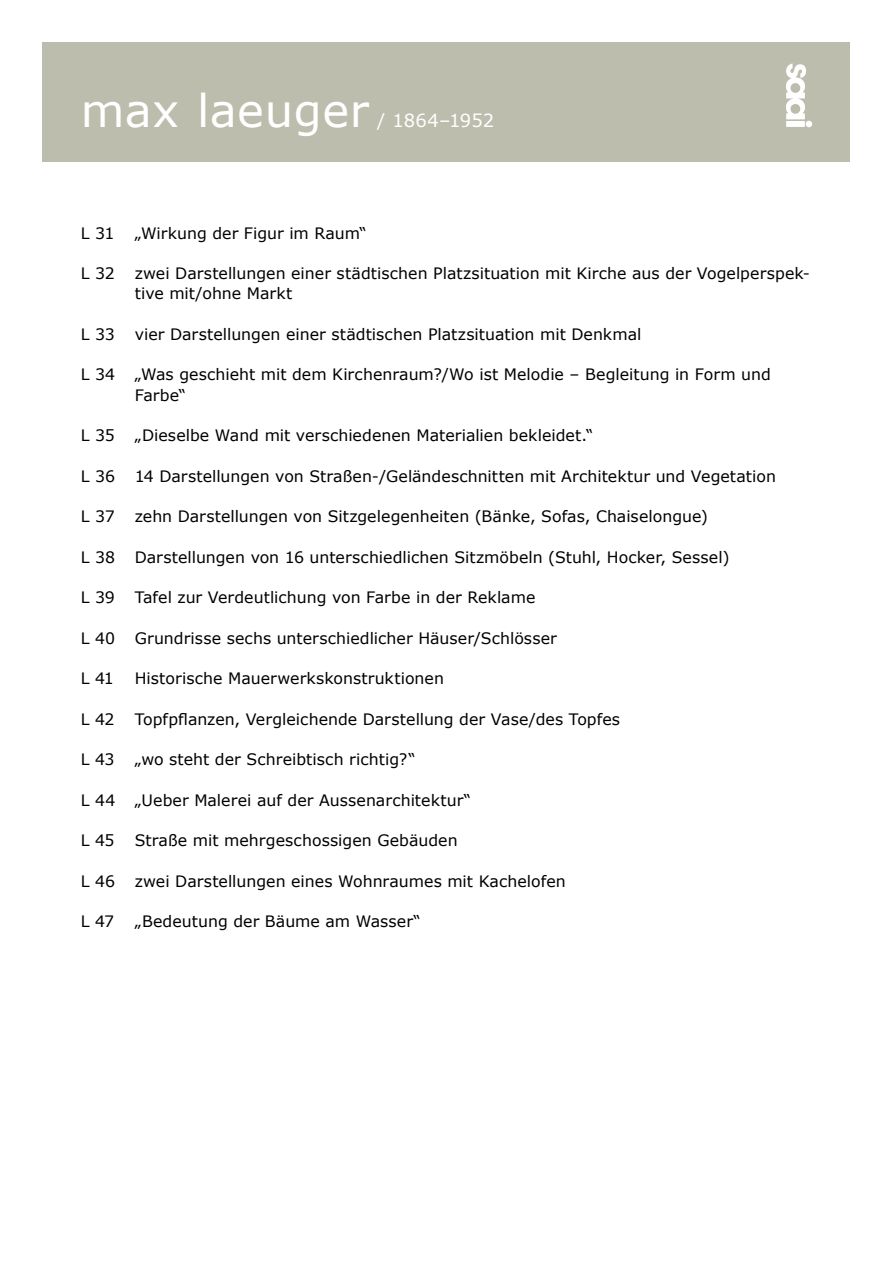
<style>
.page{position:relative;width:893px;height:1263px;background:#fff}
.page>*{position:absolute;margin:0;border:0;box-sizing:border-box;transform-origin:0 0}
.t1{font:45px "Verdana";letter-spacing:.01em;color:#fff}
.t2{font:18px "Verdana";letter-spacing:-.005em;color:#fff}
.t3{font:15.75px "Verdana";color:#000}
</style>
<div class="page">
<div style="left:43px;top:43px;width:807px;height:119px;background:#bdbdad"></div>
<svg style="left:786px;top:63px;width:26px;height:64px"></svg>
<p class="t1" style="left:81px;top:82px;width:290px">max laeuger</p>
<p class="t2" style="left:377px;top:109px;width:119px">/ 1864–1952</p>
<p class="t3" style="left:81px;top:223px;width:35px">L 31</p>
<p class="t3" style="left:135px;top:223px;width:233px">„Wirkung der Figur im Raum“</p>
<p class="t3" style="left:81px;top:263px;width:35px">L 32</p>
<p class="t3" style="left:135px;top:263px;width:677px">zwei Darstellungen einer städtischen Platzsituation mit Kirche aus der Vogelperspek-</p>
<p class="t3" style="left:135px;top:284px;width:159px">tive mit/ohne Markt</p>
<p class="t3" style="left:81px;top:324px;width:36px">L 33</p>
<p class="t3" style="left:135px;top:324px;width:508px">vier Darstellungen einer städtischen Platzsituation mit Denkmal</p>
<p class="t3" style="left:81px;top:365px;width:692px">L 34 „Was geschieht mit dem Kirchenraum?/Wo ist Melodie – Begleitung in Form und</p>
<p class="t3" style="left:135px;top:385px;width:53px">Farbe“</p>
<p class="t3" style="left:81px;top:425px;width:35px">L 35</p>
<p class="t3" style="left:135px;top:425px;width:460px">„Dieselbe Wand mit verschiedenen Materialien bekleidet.“</p>
<p class="t3" style="left:81px;top:466px;width:36px">L 36</p>
<p class="t3" style="left:135px;top:466px;width:643px">14 Darstellungen von Straßen-/Geländeschnitten mit Architektur und Vegetation</p>
<p class="t3" style="left:81px;top:506px;width:35px">L 37</p>
<p class="t3" style="left:135px;top:506px;width:575px">zehn Darstellungen von Sitzgelegenheiten (Bänke, Sofas, Chaiselongue)</p>
<p class="t3" style="left:81px;top:547px;width:36px">L 38</p>
<p class="t3" style="left:135px;top:547px;width:596px">Darstellungen von 16 unterschiedlichen Sitzmöbeln (Stuhl, Hocker, Sessel)</p>
<p class="t3" style="left:81px;top:587px;width:36px">L 39</p>
<p class="t3" style="left:135px;top:587px;width:402px">Tafel zur Verdeutlichung von Farbe in der Reklame</p>
<p class="t3" style="left:81px;top:628px;width:478px">L 40 Grundrisse sechs unterschiedlicher Häuser/Schlösser</p>
<p class="t3" style="left:81px;top:668px;width:35px">L 41</p>
<p class="t3" style="left:135px;top:668px;width:311px">Historische Mauerwerkskonstruktionen</p>
<p class="t3" style="left:81px;top:709px;width:35px">L 42</p>
<p class="t3" style="left:135px;top:709px;width:487px">Topfpflanzen, Vergleichende Darstellung der Vase/des Topfes</p>
<p class="t3" style="left:81px;top:749px;width:35px">L 43</p>
<p class="t3" style="left:135px;top:749px;width:282px">„wo steht der Schreibtisch richtig?“</p>
<p class="t3" style="left:81px;top:790px;width:392px">L 44 „Ueber Malerei auf der Aussenarchitektur“</p>
<p class="t3" style="left:81px;top:830px;width:35px">L 45</p>
<p class="t3" style="left:135px;top:830px;width:324px">Straße mit mehrgeschossigen Gebäuden</p>
<p class="t3" style="left:81px;top:871px;width:487px">L 46 zwei Darstellungen eines Wohnraumes mit Kachelofen</p>
<p class="t3" style="left:81px;top:911px;width:35px">L 47</p>
<p class="t3" style="left:135px;top:911px;width:287px">„Bedeutung der Bäume am Wasser“</p>
</div>
